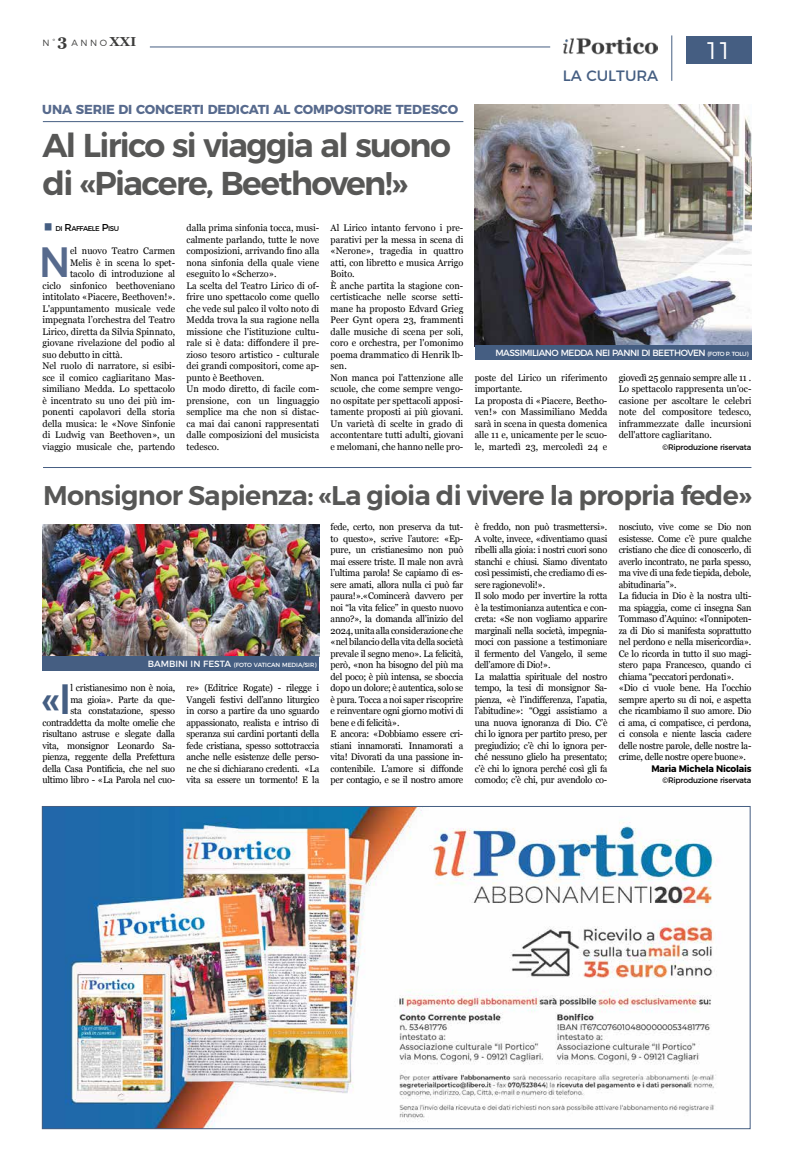
<style>
.page{position:relative;width:794px;height:1163px;background:#fff}
.page>*{position:absolute;margin:0;border:0;box-sizing:border-box;transform-origin:0 0}
.t1{font:500 42.4px "Montserrat";color:#455e82;scale:.93 1}
.t2{font:500 42.4px "Montserrat";color:#576a8d;scale:.93 1}
.t3{font:600 33px/38px "Montserrat";letter-spacing:-.05em;color:#575756}
.t4{font:600 27px "Montserrat";letter-spacing:-.025em;color:#575756}
.t5{font:300 24px "Montserrat";color:#fff}
.t6{font:15px "Montserrat";color:#455e82}
.t7{font:700 13px "Montserrat";letter-spacing:-.01em;color:#576a8d}
.t8{font:9.5px/11.5px "Georgia";letter-spacing:-.025em;color:#000;scale:.96 1}
.t9{font:9.5px/11.5px "Georgia";color:#000;scale:.96 1}
.t10{font:700 9.5px "Montserrat";letter-spacing:-.025em;color:#000;scale:.96 1}
.t11{font:9px "Montserrat";letter-spacing:-.05em;color:#fff}
.t12{font:300 9px "Montserrat";color:#3c3c3b}
.t13{font:8px "Montserrat";letter-spacing:-.02em;color:#000;scale:.96 1}
.t14{font:7px "Montserrat";letter-spacing:-.065em;color:#000}
.t15{font:6px "Montserrat";color:#fff}
.s1{font-family:"Georgia";font-weight:700;font-size:16px}
.s2{font-family:"Georgia";font-weight:700;font-size:13px}
.s3{font-size:10px}
.s4{font-size:6px}
.s5{font-size:9px}
</style>
<div class="page">
<hr style="left:43px;top:121px;width:420px;height:1px;background:#455e82">
<img style="left:475px;top:105px;width:276px;height:240px">
<div style="left:475px;top:345px;width:276px;height:14px;background:#455e82"></div>
<div style="left:685px;top:36px;width:66px;height:27px;background:#455e82"></div>
<hr style="left:671px;top:35px;width:1px;height:46px;background:#455e82">
<hr style="left:150px;top:47px;width:400px;height:1px;background:#455e82">
<img style="left:564px;top:37px;width:93px;height:18px">
<img style="left:43px;top:524px;width:276px;height:132px">
<hr style="left:43px;top:467px;width:708px;height:1px;background:#455e82">
<div style="left:43px;top:656px;width:276px;height:14px;background:#455e82"></div>
<img style="left:44px;top:808px;width:672px;height:318px">
<p class="t12" style="left:43px;top:35px;width:95px">N°<span class="s1">3</span> ANNO<span class="s2">XXI</span></p>
<h3 class="t7" style="left:42px;top:99px;width:417px">UNA SERIE DI CONCERTI DEDICATI AL COMPOSITORE TEDESCO</h3>
<h2 class="t3" style="left:43px;top:124px;width:410px">Al Lirico si viaggia al suono di «Piacere, Beethoven!»</h2>
<p class="t14" style="left:55px;top:223px;width:65px">DI <span class="s3">R</span>AFFAELE <span class="s3">P</span>ISU</p>
<h1 class="t2" style="left:39px;top:228px;width:35px">N</h1>
<p class="t9" style="left:70px;top:245px;width:111px">el nuovo Teatro Carmen</p>
<p class="t9" style="left:70px;top:256px;width:111px">Melis è in scena lo spet-</p>
<p class="t9" style="left:70px;top:268px;width:111px">tacolo di introduzione al</p>
<p class="t9" style="left:43px;top:279px;width:140px">ciclo sinfonico beethoveniano</p>
<p class="t9" style="left:43px;top:291px;width:140px">intitolato «Piacere, Beethoven!».</p>
<p class="t9" style="left:43px;top:302px;width:140px">L'appuntamento musicale vede</p>
<p class="t9" style="left:43px;top:314px;width:140px">impegnata l’orchestra del Teatro</p>
<p class="t9" style="left:43px;top:325px;width:140px">Lirico, diretta da Silvia Spinnato,</p>
<p class="t9" style="left:43px;top:337px;width:140px">giovane rivelazione del podio al</p>
<p class="t9" style="left:43px;top:348px;width:85px">suo debutto in città.</p>
<p class="t9" style="left:43px;top:360px;width:140px">Nel ruolo di narratore, si esibi-</p>
<p class="t9" style="left:43px;top:371px;width:140px">sce il comico cagliaritano Mas-</p>
<p class="t9" style="left:43px;top:383px;width:140px">similiano Medda. Lo spettacolo</p>
<p class="t9" style="left:43px;top:394px;width:140px">è incentrato su uno dei più im-</p>
<p class="t9" style="left:43px;top:406px;width:140px">ponenti capolavori della storia</p>
<p class="t9" style="left:43px;top:417px;width:140px">della musica: le «Nove Sinfonie</p>
<p class="t9" style="left:43px;top:429px;width:140px">di Ludwig van Beethoven», un</p>
<p class="t9" style="left:43px;top:440px;width:140px">viaggio musicale che, partendo</p>
<p class="t9" style="left:187px;top:222px;width:140px">dalla prima sinfonia tocca, musi&shy;calmente parlando, tutte le nove composizioni, arrivando fino alla nona sinfonia della quale viene eseguito lo «Scherzo».<br>La scelta del Teatro Lirico di of&shy;frire uno spettacolo come quello che vede sul palco il volto noto di<br>Medda trova la sua ragione nella missione che l'istituzione cultu&shy;rale si è data: diffondere il pre&shy;zioso tesoro artistico - culturale dei grandi compositori, come ap&shy;punto è Beethoven.<br>Un modo diretto, di facile com&shy;prensione, con un linguaggio semplice ma che non si distac&shy;ca mai dai canoni rappresentati dalle composizioni del musicista tedesco.</p>
<p class="t9" style="left:331px;top:222px;width:140px">Al Lirico intanto fervono i pre&shy;parativi per la messa in scena di «Nerone», tragedia in quattro atti, con libretto e musica Arrigo<br>Boito.<br>È anche partita la stagione con&shy;certisticache nelle scorse setti&shy;mane ha proposto Edvard Grieg<br>Peer Gynt opera 23, frammenti dalle musiche di scena per soli, coro e orchestra, per l'omonimo poema drammatico di Henrik lb&shy;sen.<br>Non manca poi l'attenzione alle scuole, che come sempre vengo&shy;no ospitate per spettacoli apposi&shy;tamente proposti ai più giovani.<br>Un varietà di scelte in grado di accontentare tutti adulti, giovani e melomani, che hanno nelle pro-</p>
<h3 class="t6" style="left:562px;top:63px;width:97px">LA CULTURA</h3>
<h3 class="t5" style="left:705px;top:31px;width:29px">11</h3>
<p class="t11" style="left:495px;top:345px;width:255px">MASSIMILIANO MEDDA NEI PANNI DI BEETHOVEN <span class="s4">(FOTO P. TOLU)</span></p>
<p class="t9" style="left:475px;top:371px;width:140px">poste del Lirico un riferimento importante.<br>La proposta di «Piacere, Beetho&shy;ven!» con Massimiliano Medda sarà in scena in questa domenica alle 11 e, unicamente per le scuo&shy;le, martedì 23, mercoledì 24 e</p>
<p class="t8" style="left:619px;top:371px;width:140px;text-align:justify">giovedì 25 gennaio sempre alle 11 .<br>Lo spettacolo rappresenta un'oc&shy;casione per ascoltare le celebri note del compositore tedesco, inframmezzate dalle incursioni dell'attore cagliaritano.</p>
<p class="t13" style="left:662px;top:440px;width:94px">©Riproduzione riservata</p>
<h3 class="t4" style="left:43px;top:473px;width:710px">Monsignor Sapienza: «La gioia di vivere la propria fede»</h3>
<p class="t15" style="left:148px;top:660px;width:170px"><span class="s5">BAMBINI IN FESTA</span> (FOTO VATICAN MEDIA/SIR)</p>
<p class="t8" style="left:43px;top:682px;width:140px;text-align:right">l cristianesimo non è noia,<br>ma gioia». Parte da que-<br>sta constatazione, spesso contraddetta da molte omelie che risultano astruse e slegate dalla vita, monsignor Leonardo Sa&shy;pienza, reggente della Prefettura della Casa Pontificia, che nel suo ultimo libro - «La Parola nel cuo-</p>
<p class="t8" style="left:187px;top:682px;width:140px;text-align:justify">re» (Editrice Rogate) - rilegge i Vangeli festivi dell’anno liturgico in corso a partire da uno sguardo appassionato, realista e intriso di speranza sui cardini portanti della fede cristiana, spesso sottotraccia anche nelle esistenze delle perso&shy;ne che si dichiarano credenti. «La vita sa essere un tormento! E la</p>
<h1 class="t1" style="left:42px;top:665px;width:33px">«I</h1>
<p class="t8" style="left:331px;top:521px;width:140px">fede, certo, non preserva da tut&shy;to questo», scrive l’autore: «Ep&shy;pure, un cristianesimo non può mai essere triste. Il male non avrà l’ultima parola! Se capiamo di es&shy;sere amati, allora nulla ci può far paura!».«Comincerà davvero per noi “la vita felice” in questo nuovo anno?», la domanda all’inizio del 2024, unita alla considerazione che «nel bilancio della vita della società prevale il segno meno». La felicità, però, «non ha bisogno del più ma del poco; è più intensa, se sboccia dopo un dolore; è autentica, solo se è pura. Tocca a noi saper riscoprire e reinventare ogni giorno motivi di bene e di felicità».<br>E ancora: «Dobbiamo essere cri&shy;stiani innamorati. Innamorati a vita! Divorati da una passione in&shy;contenibile. L’amore si diffonde per contagio, e se il nostro amore</p>
<p class="t8" style="left:475px;top:521px;width:140px">è freddo, non può trasmettersi».<br>A volte, invece, «diventiamo quasi ribelli alla gioia: i nostri cuori sono stanchi e chiusi. Siamo diventato così pessimisti, che crediamo di es&shy;sere ragionevoli!».<br>Il solo modo per invertire la rotta è la testimonianza autentica e con&shy;creta: «Se non vogliamo apparire marginali nella società, impegnia&shy;moci con passione a testimoniare il fermento del Vangelo, il seme dell’amore di Dio!».<br>La malattia spirituale del nostro tempo, la tesi di monsignor Sa&shy;pienza, «è l’indifferenza, l’apatia, l’abitudine»: “Oggi assistiamo a una nuova ignoranza di Dio. C’è chi lo ignora per partito preso, per pregiudizio; c’è chi lo ignora per&shy;ché nessuno glielo ha presentato; c’è chi lo ignora perché così gli fa comodo; c’è chi, pur avendolo co-</p>
<p class="t8" style="left:619px;top:521px;width:140px">nosciuto, vive come se Dio non esistesse. Come c’è pure qualche cristiano che dice di conoscerlo, di averlo incontrato, ne parla spesso, ma vive di una fede tiepida, debole, abitudinaria”».<br>La fiducia in Dio è la nostra ulti&shy;ma spiaggia, come ci insegna San<br>Tommaso d’Aquino: «l’onnipoten&shy;za di Dio si manifesta soprattutto nel perdono e nella misericordia».<br>Ce lo ricorda in tutto il suo magi&shy;stero papa Francesco, quando ci chiama “peccatori perdonati». «Dio ci vuole bene. Ha l’occhio sempre aperto su di noi, e aspetta che ricambiamo il suo amore. Dio ci ama, ci compatisce, ci perdona, ci consola e niente lascia cadere delle nostre parole, delle nostre la&shy;crime, delle nostre opere buone».</p>
<p class="t10" style="left:651px;top:760px;width:106px">Maria Michela Nicolais</p>
<p class="t13" style="left:662px;top:773px;width:94px">©Riproduzione riservata</p>
</div>
